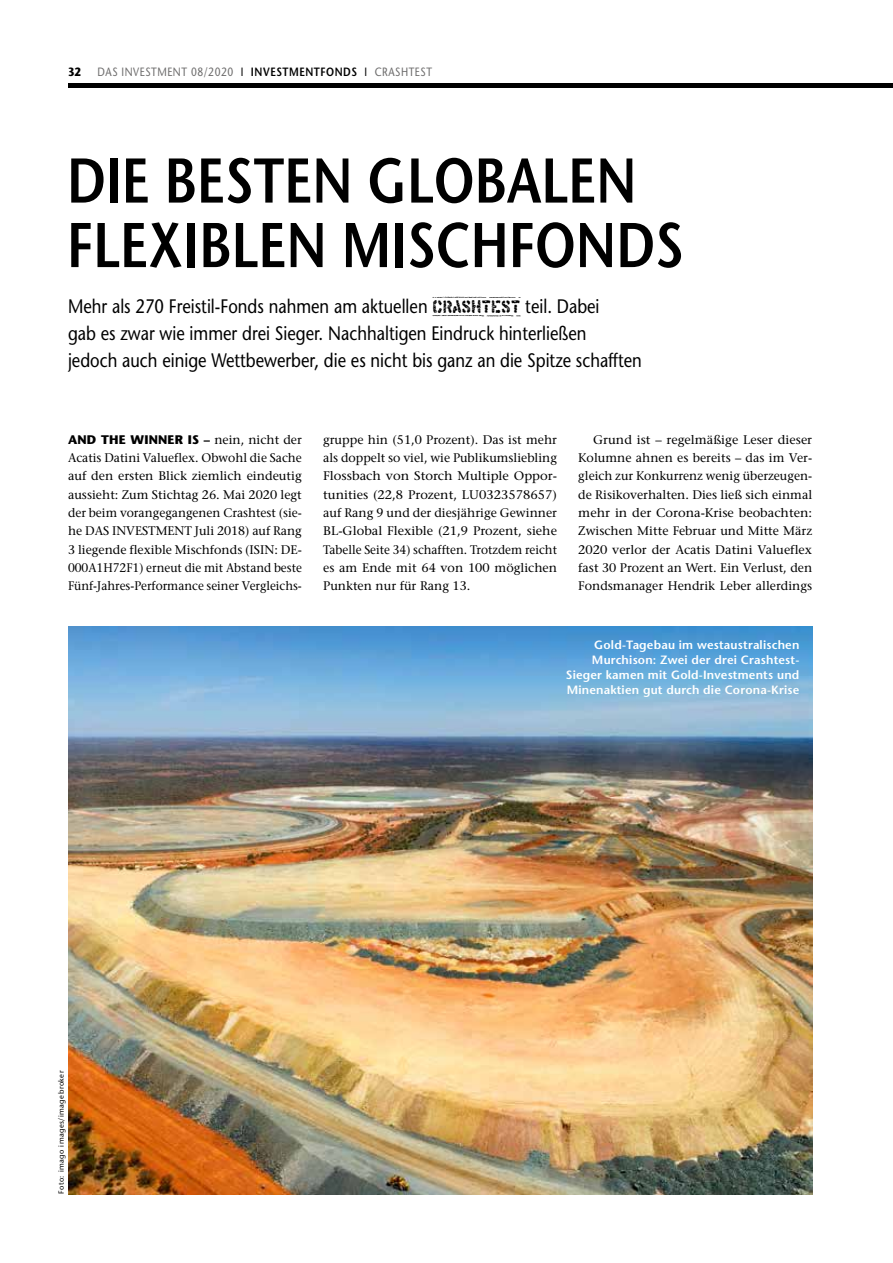
<style>
.page{position:relative;width:893px;height:1263px;background:#fff}
.page>*{position:absolute;margin:0;border:0;box-sizing:border-box;transform-origin:0 0}
.t1{font:600 63px/64.5px "Stone Sans Std";color:#000;scale:.82 1}
.t2{font:500 19.5px/27px "Stone Sans Std";color:#000;scale:.85 1}
.t3{font:500 12.45px/18.3px "Stone Serif Std";color:#000;text-align:justify}
.t4{font:700 12.45px "Stone Sans Std";letter-spacing:.015em;color:#000}
.t5{font:600 12px/15px "Stone Sans Std";letter-spacing:.015em;color:#fff;text-align:right}
.t6{font:500 12px "Stone Sans Std";letter-spacing:.05em;color:#6d6c6c;scale:.85 1}
.t7{font:700 12px "Stone Sans Std";color:#000;scale:.85 1}
.t8{font:500 7.5px "Stone Sans Std";letter-spacing:.06em;color:#000}
.s1{color:#000}
.s2{font-weight:600;color:#000}
.s3{font-family:"Offshore Banking Business";font-weight:400;font-size:21px}
.s4{font-family:"Stone Serif Std";font-weight:500}
</style>
<div class="page">
<hr style="left:68px;top:84px;width:825px;height:4px;background:#000">
<img style="left:68px;top:626px;width:744px;height:568px">
<p class="t7" style="left:68px;top:64px;width:17px">32</p>
<p class="t6" style="left:98px;top:64px;width:395px">DAS INVESTMENT 08/2020 <span class="s1">I</span> <span class="s2">INVESTMENTFONDS</span> <span class="s1">I</span> CRASHTEST</p>
<h1 class="t1" style="left:67px;top:148px;width:754px">DIE BESTEN GLOBALEN<br>FLEXIBLEN MISCHFONDS</h1>
<h2 class="t2" style="left:68px;top:293px;width:677px">Mehr als 270 Freistil-Fonds nahmen am aktuellen <span class="s3">CRASHTEST</span> teil. Dabei<br>gab es zwar wie immer drei Sieger. Nachhaltigen Eindruck hinterließen<br>jedoch auch einige Wettbewerber, die es nicht bis ganz an die Spitze schafften</h2>
<p class="t4" style="left:68px;top:432px;width:235px">AND THE WINNER IS – <span class="s4">nein, nicht der</span></p>
<p class="t3" style="left:68px;top:449px;width:235px">Acatis Datini Valueflex. Obwohl die Sache auf den ersten Blick ziemlich eindeutig aussieht: Zum Stichtag 26. Mai 2020 legt der beim vorangegangenen Crashtest (sie&shy;he DAS INVESTMENT Juli 2018) auf Rang 3 liegende flexible Mischfonds (ISIN: DE-000A1H72F1) erneut die mit Abstand beste Fünf-Jahres-Performance seiner Vergleichs-</p>
<p class="t3" style="left:323px;top:430px;width:235px">gruppe hin (51,0 Prozent). Das ist mehr als doppelt so viel, wie Publikumsliebling Flossbach von Storch Multiple Oppor&shy;tunities (22,8 Prozent, LU0323578657) auf Rang 9 und der diesjährige Gewinner BL-Global Flexible (21,9 Prozent, siehe Tabelle Seite 34) schafften. Trotzdem reicht es am Ende mit 64 von 100 möglichen Punkten nur für Rang 13.</p>
<p class="t3" style="left:578px;top:430px;width:235px;text-indent:15px">Grund ist – regelmäßige Leser dieser Kolumne ahnen es bereits – das im Ver&shy;gleich zur Konkurrenz wenig überzeugen&shy;de Risikoverhalten. Dies ließ sich einmal mehr in der Corona-Krise beobachten:<br>Zwischen Mitte Februar und Mitte März 2020 verlor der Acatis Datini Valueflex fast 30 Prozent an Wert. Ein Verlust, den Fondsmanager Hendrik Leber allerdings</p>
<p class="t5" style="left:566px;top:637px;width:235px">Gold-Tagebau im westaustralischen Murchison: Zwei der drei Crashtest-Sieger kamen mit Gold-Investments und Minenaktien gut durch die Corona-Krise</p>
<p class="t8" style="left:57px;top:1194px;width:125px;rotate:-90deg">Foto: imago images/imagebroker</p>
</div>
